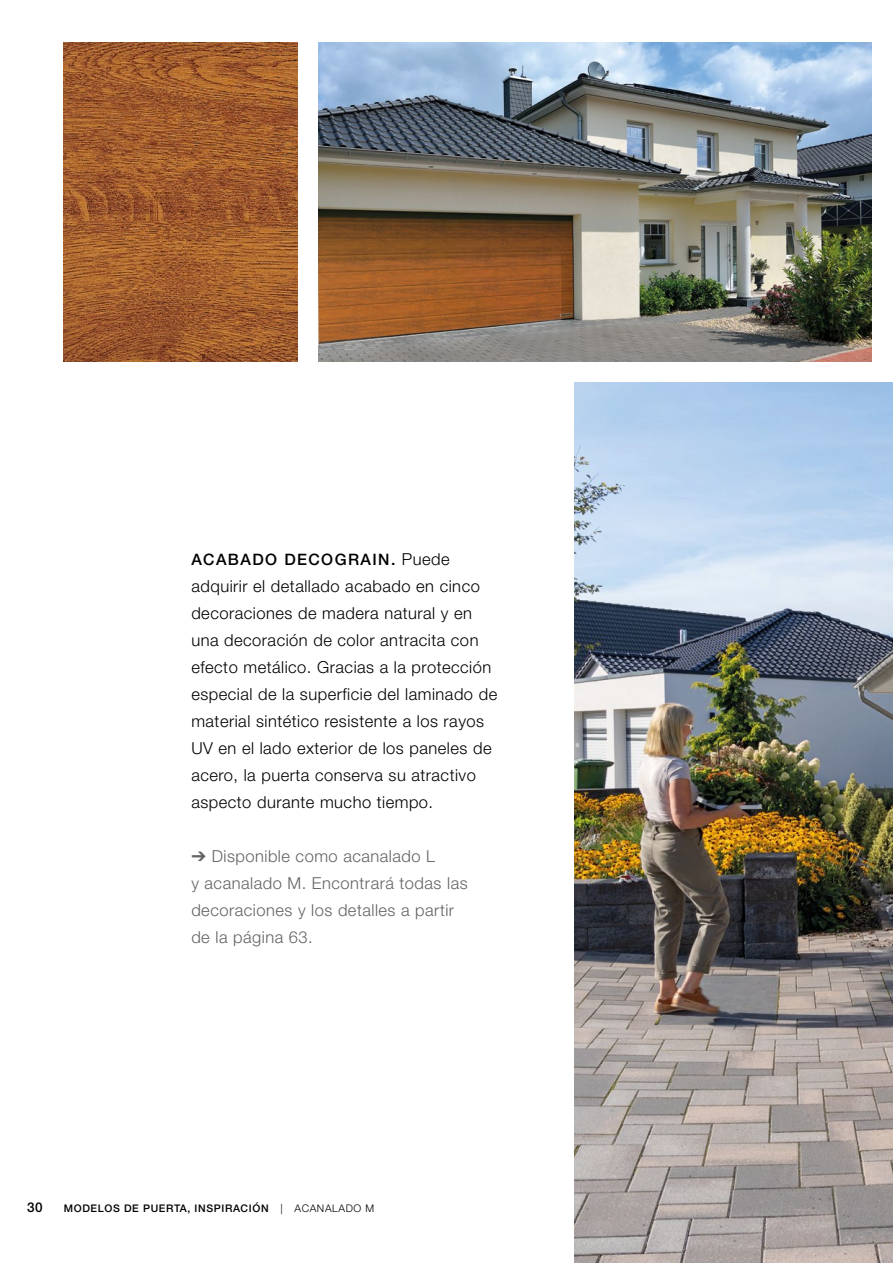
<style>
.page{position:relative;width:893px;height:1263px;background:#fff}
.page>*{position:absolute;margin:0;border:0;box-sizing:border-box;transform-origin:0 0}
.t1{font:300 16.5px/27px "Hoermann Helvetica Neue";letter-spacing:.03em;color:#000}
.t2{font:300 16.5px/27px "Hoermann Helvetica Neue";letter-spacing:.03em;color:#646363}
.t3{font:500 15.75px "Hoermann Helvetica Neue";letter-spacing:.09em;color:#000}
.t4{font:500 13.5px "Hoermann Helvetica Neue";color:#000}
.t5{font:500 10.5px "Hoermann Helvetica Neue";letter-spacing:.06em;color:#000}
.s1{font-weight:300;font-size:16.5px}
.s2{font-weight:300}
</style>
<div class="page">
<img style="left:574px;top:383px;width:319px;height:880px">
<img style="left:319px;top:43px;width:553px;height:318px">
<img style="left:64px;top:43px;width:234px;height:318px">
<p class="t3" style="left:191px;top:548px;width:260px">ACABADO DECOGRAIN. <span class="s1">Puede</span></p>
<p class="t1" style="left:191px;top:571px;width:307px">adquirir el detallado acabado en cinco decoraciones de madera natural y en una decoración de color antracita con efecto metálico. Gracias a la protección especial de la superficie del laminado de material sintético resistente a los rayos UV en el lado exterior de los paneles de acero, la puerta conserva su atractivo aspecto durante mucho tiempo.</p>
<p class="t2" style="left:191px;top:841px;width:278px">➔ Disponible como acanalado L<br>y acanalado M. Encontrará todas las decoraciones y los detalles a partir de la página 63.</p>
<p class="t4" style="left:27px;top:1198px;width:17px">30</p>
<p class="t5" style="left:64px;top:1201px;width:312px">MODELOS DE PUERTA, INSPIRACIÓN <span class="s2">| ACANALADO M</span></p>
</div>
